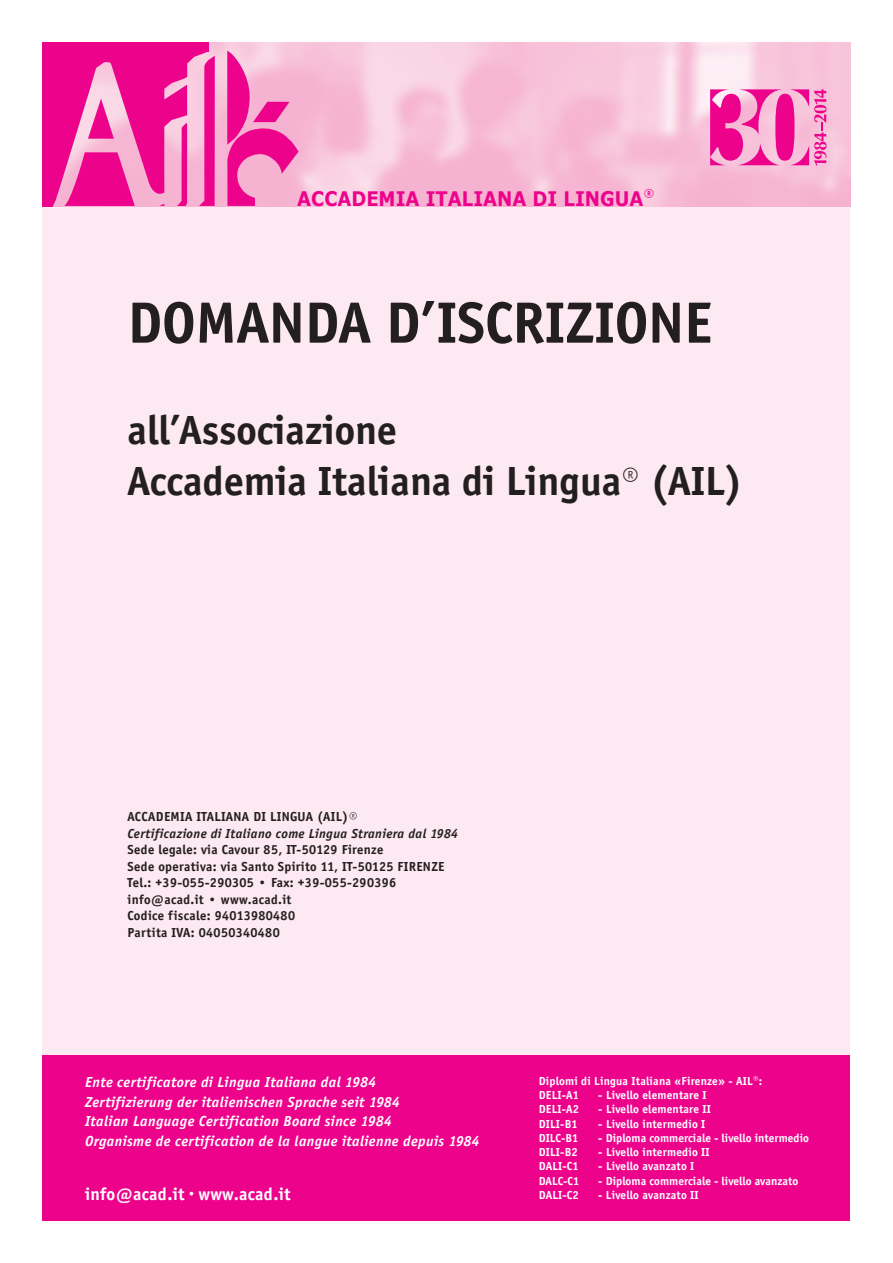
<style>
.page{position:relative;width:893px;height:1263px;background:#fff}
.page>*{position:absolute;margin:0;border:0;box-sizing:border-box;transform-origin:0 0}
.t1{font:700 60px "Officina Sans";color:#231f20}
.t2{font:700 42px/50.4px "Officina Sans";color:#231f20}
.t3{font:700 20.1px "Verdana";color:#ed028c;scale:.9 1}
.t4{font:700 18px "Officina Sans";letter-spacing:.015em;color:#fff}
.t5{font:italic 700 15px/19.5px "Officina Sans";letter-spacing:.025em;color:#fff}
.t6{font:700 13.5px/16.5px "Officina Sans";letter-spacing:.025em;color:#231f20}
.t7{font:italic 700 13.5px/16.5px "Officina Sans";letter-spacing:.025em;color:#231f20}
.t8{font:700 12px/14.2px "Officina Sans";letter-spacing:.015em;color:#fff}
.s1{font-family:"Officina Sans";font-size:22.5px}
.s2{font-weight:400;font-size:36px}
.s3{font-style:normal}
.s4{font-weight:400;font-style:normal;font-size:18px}
</style>
<div class="page">
<div style="left:43px;top:200px;width:807px;height:875px;background:#fce9f1"></div>
<img style="left:209px;top:43px;width:641px;height:163px">
<svg style="left:227px;top:51px;width:72px;height:155px;background:#f270b7"></svg>
<svg style="left:53px;top:51px;width:162px;height:155px;background:#f14caa"></svg>
<div style="left:43px;top:43px;width:10px;height:163px;background:#ed028c"></div>
<div style="left:43px;top:43px;width:166px;height:9px;background:#ed028c"></div>
<div style="left:775px;top:94px;width:19px;height:67px;background:#ed028c;border-radius:50%"></div>
<svg style="left:710px;top:89px;width:72px;height:76px;background:#f262b3"></svg>
<svg style="left:789px;top:89px;width:37px;height:77px;background:#f485c0"></svg>
<div style="left:43px;top:1054px;width:807px;height:166px;background:#ed028c"></div>
<h3 class="t3" style="left:297px;top:186px;width:399px">ACCADEMIA ITALIANA DI LINGUA<span class="s1">®</span></h3>
<h1 class="t1" style="left:128px;top:287px;width:586px">DOMANDA D’ISCRIZIONE</h1>
<h2 class="t2" style="left:128px;top:405px;width:617px">all’Associazione<br>Accademia Italiana di Lingua<span class="s2">®</span> (AIL)</h2>
<p class="t7" style="left:128px;top:808px;width:332px"><span class="s3">ACCADEMIA ITALIANA DI LINGUA (AIL)</span><span class="s4">®<br></span>Certificazione di Italiano come Lingua Straniera dal 1984</p>
<p class="t6" style="left:128px;top:841px;width:318px">Sede legale: via Cavour 85, IT-50129 Firenze<br>Sede operativa: via Santo Spirito 11, IT-50125 FIRENZE Tel.: +39-055-290305 • Fax: +39-055-290396 info@acad.it • www.acad.it<br>Codice fiscale: 94013980480<br>Partita IVA: 04050340480</p>
<p class="t5" style="left:85px;top:1072px;width:396px">Ente certificatore di Lingua Italiana dal 1984<br>Zertifizierung der italienischen Sprache seit 1984<br>Italian Language Certification Board since 1984<br>Organisme de certification de la langue italienne depuis 1984</p>
<h3 class="t4" style="left:85px;top:1183px;width:207px">info@acad.it · www.acad.it</h3>
<p class="t8" style="left:539px;top:1073px;width:225px">Diplomi di Lingua Italiana «Firenze» - AIL®:<br>DELI-A1</p>
<p class="t8" style="left:598px;top:1088px;width:110px">- Livello elementare I</p>
<p class="t8" style="left:539px;top:1102px;width:42px">DELI-A2</p>
<p class="t8" style="left:598px;top:1102px;width:114px">- Livello elementare II</p>
<p class="t8" style="left:539px;top:1116px;width:41px">DILI-B1</p>
<p class="t8" style="left:598px;top:1116px;width:109px">- Livello intermedio I</p>
<p class="t8" style="left:539px;top:1130px;width:41px">DILC-B1</p>
<p class="t8" style="left:598px;top:1130px;width:212px">- Diploma commerciale - livello intermedio</p>
<p class="t8" style="left:539px;top:1145px;width:41px">DILI-B2</p>
<p class="t8" style="left:598px;top:1145px;width:113px">- Livello intermedio II</p>
<p class="t8" style="left:539px;top:1159px;width:42px">DALI-C1</p>
<p class="t8" style="left:598px;top:1159px;width:97px">- Livello avanzato I</p>
<p class="t8" style="left:539px;top:1173px;width:42px">DALC-C1</p>
<p class="t8" style="left:598px;top:1173px;width:201px">- Diploma commerciale - livello avanzato</p>
<p class="t8" style="left:539px;top:1187px;width:42px">DALI-C2</p>
<p class="t8" style="left:598px;top:1187px;width:102px">- Livello avanzato II</p>
</div>
